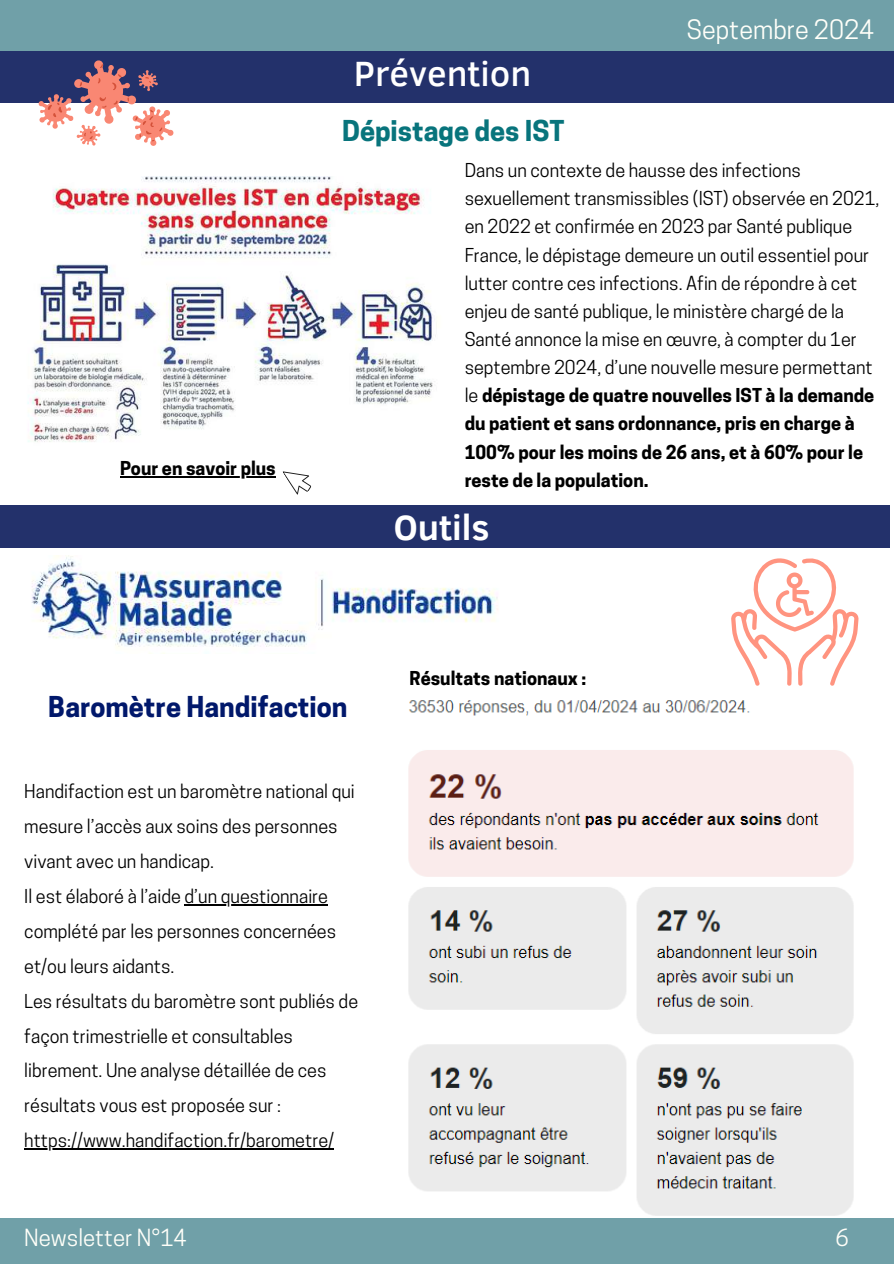
<style>
.page{position:relative;width:894px;height:1264px;background:#fff}
.page>*{position:absolute;margin:0;border:0;box-sizing:border-box;transform-origin:0 0}
.t1{font:500 36px "Clear Sans";color:#fff}
.t2{font:700 36px "Clear Sans";color:#fff}
.t3{font:700 27px "Cooper Hewitt";color:#01186b}
.t4{font:700 27px "Cooper Hewitt";color:#08747c}
.t5{font:25.2px "Cooper Hewitt";color:#fffff9}
.t6{font:22.2px "Cooper Hewitt";color:#fffff9}
.t7{font:18px/28.2px "Cooper Hewitt";color:#000}
.t8{font:700 18px "Cooper Hewitt";color:#000}
.s1{font-weight:700}
</style>
<div class="page">
<div style="left:0;top:0;width:893px;height:82px;background:#70a0a8"></div>
<img style="left:408px;top:700px;width:446px;height:516px">
<div style="left:0;top:1217px;width:893px;height:46px;background:#70a0a8"></div>
<div style="left:0;top:51px;width:893px;height:52px;background:#23316b"></div>
<img style="left:27px;top:177px;width:406px;height:265px">
<hr style="left:120px;top:476px;width:156px;height:1px;background:#000">
<svg style="left:282px;top:471px;width:30px;height:24px"></svg>
<div style="left:0;top:505px;width:889px;height:42px;background:#23316b"></div>
<img style="left:32px;top:556px;width:466px;height:98px">
<svg style="left:38px;top:60px;width:135px;height:86px"></svg>
<svg style="left:723px;top:547px;width:136px;height:138px"></svg>
<hr style="left:184px;top:904px;width:144px;height:1px;background:#000">
<hr style="left:24px;top:1148px;width:310px;height:1px;background:#000">
<p class="t8" style="left:120px;top:462px;width:157px">Pour en savoir plus</p>
<h1 class="t1" style="left:354px;top:47px;width:179px">Prévention</h1>
<h2 class="t4" style="left:342px;top:121px;width:224px">Dépistage des IST</h2>
<h3 class="t5" style="left:686px;top:20px;width:189px">Septembre 2024</h3>
<p class="t7" style="left:464px;top:158px;width:416px">Dans un contexte de hausse des infections sexuellement transmissibles (IST) observée en 2021, en 2022 et confirmée en 2023 par Santé publique France, le dépistage demeure un outil essentiel pour lutter contre ces infections. Afin de répondre à cet enjeu de santé publique, le ministère chargé de la Santé annonce la mise en œuvre, à compter du 1er septembre 2024, d’une nouvelle mesure permettant le <span class="s1">dépistage de quatre nouvelles IST à la demande du patient et sans ordonnance, pris en charge à 100% pour les moins de 26 ans, et à 60% pour le reste de la population.</span></p>
<h1 class="t2" style="left:393px;top:501px;width:97px">Outils</h1>
<p class="t8" style="left:409px;top:671px;width:178px">Résultats nationaux :</p>
<h2 class="t3" style="left:48px;top:697px;width:300px">Baromètre Handifaction</h2>
<p class="t7" style="left:24px;top:776px;width:335px;line-height:34.8px">Handifaction est un baromètre national qui mesure l’accès aux soins des personnes vivant avec un handicap.<br>Il est élaboré à l’aide d’un questionnaire complété par les personnes concernées et/ou leurs aidants.<br>Les résultats du baromètre sont publiés de façon trimestrielle et consultables librement. Une analyse détaillée de ces résultats vous est proposée sur : https://www.handifaction.fr/barometre/</p>
<p class="t6" style="left:24px;top:1229px;width:164px">Newsletter N°14</p>
<p class="t6" style="left:835px;top:1229px;width:15px">6</p>
</div>
